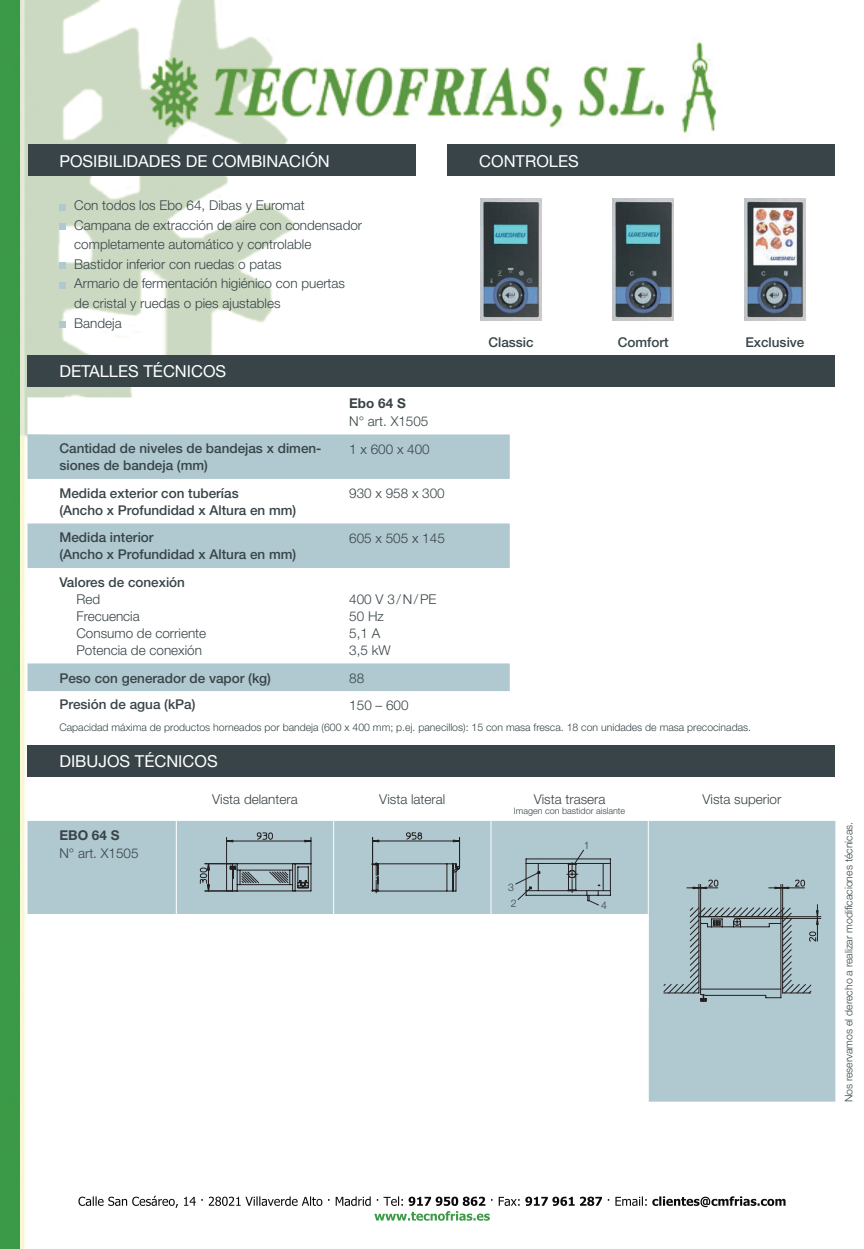
<style>
.page{position:relative;width:864px;height:1249px;background:#fff}
.page>*{position:absolute;margin:0;border:0;box-sizing:border-box;transform-origin:0 0}
.t1{font:16.5px "Helvetica Neue";color:#fff}
.t2{font:300 13.5px/17px "Helvetica Neue";color:#384448}
.t3{font:500 13.5px/17px "Helvetica Neue";color:#384448}
.t4{font:700 13.5px "Helvetica Neue";color:#384448}
.t5{font:300 10.5px "Helvetica Neue";color:#384448}
.t6{font:300 9px "Helvetica Neue";color:#384448}
</style>
<div class="page">
<img style="left:19px;top:0;width:817px;height:1248px">
<div style="left:0;top:0;width:19px;height:1248px;background:#3b9947"></div>
<img style="left:93px;top:1195px;width:649px;height:10px">
<div style="left:28px;top:745px;width:807px;height:32px;background:#384448"></div>
<div style="left:28px;top:821px;width:807px;height:280px;background:#b0c8d0"></div>
<hr style="left:176px;top:821px;width:1px;height:93px;background:#fff">
<hr style="left:333px;top:821px;width:1px;height:93px;background:#fff">
<hr style="left:491px;top:821px;width:1px;height:93px;background:#fff">
<hr style="left:648px;top:821px;width:1px;height:93px;background:#fff">
<hr style="left:648px;top:914px;width:1px;height:94px;background:#fff">
<hr style="left:648px;top:1008px;width:1px;height:93px;background:#fff">
<hr style="left:699px;top:916px;width:122px;height:1px;background:#231f20">
<hr style="left:735px;top:918px;width:86px;height:1px;background:#231f20">
<svg style="left:663px;top:879px;width:155px;height:122px;background:#a1b6be"></svg>
<svg style="left:28px;top:397px;width:482px;height:82px"></svg>
<svg style="left:28px;top:479px;width:482px;height:239px"></svg>
<svg style="left:28px;top:523px;width:482px;height:168px"></svg>
<div style="left:28px;top:355px;width:807px;height:32px;background:#384448"></div>
<img style="left:481px;top:199px;width:60px;height:121px">
<img style="left:613px;top:199px;width:61px;height:121px">
<img style="left:745px;top:199px;width:60px;height:121px">
<div style="left:447px;top:144px;width:388px;height:32px;background:#384448"></div>
<div style="left:59px;top:204px;width:7px;height:6px;background:#b0c8d0"></div>
<div style="left:59px;top:223px;width:7px;height:7px;background:#b0c8d0"></div>
<div style="left:59px;top:262px;width:7px;height:7px;background:#b0c8d0"></div>
<div style="left:59px;top:282px;width:7px;height:6px;background:#b0c8d0"></div>
<div style="left:59px;top:321px;width:7px;height:6px;background:#b0c8d0"></div>
<div style="left:28px;top:144px;width:388px;height:32px;background:#384448"></div>
<svg style="left:515px;top:849px;width:96px;height:57px;background:#9eb2b9"></svg>
<svg style="left:200px;top:832px;width:112px;height:59px;background:#98abb2"></svg>
<svg style="left:371px;top:832px;width:89px;height:61px;background:#9fb4bb"></svg>
<div style="left:28px;top:914px;width:620px;height:224px;background:#fff"></div>
<p class="t1" style="left:59px;top:151px;width:272px">POSIBILIDADES DE COMBINACIÓN</p>
<p class="t2" style="left:74px;top:196px;width:289px;line-height:19.5px">Con todos los Ebo 64, Dibas y Euromat Campana de extracción de aire con condensador completamente automático y controlable Bastidor inferior con ruedas o patas<br>Armario de fermentación higiénico con puertas de cristal y ruedas o pies ajustables<br>Bandeja</p>
<p class="t1" style="left:59px;top:361px;width:168px">DETALLES TÉCNICOS</p>
<p class="t4" style="left:349px;top:395px;width:58px">Ebo 64 S</p>
<p class="t2" style="left:349px;top:412px;width:81px">N° art. X1505</p>
<p class="t3" style="left:59px;top:440px;width:264px">Cantidad de niveles de bandejas x dimen&shy;siones de bandeja (mm)</p>
<p class="t2" style="left:349px;top:440px;width:82px">1 x 600 x 400</p>
<p class="t3" style="left:59px;top:484px;width:238px">Medida exterior con tuberías<br>(Ancho x Profundidad x Altura en mm)</p>
<p class="t2" style="left:349px;top:484px;width:97px">930 x 958 x 300</p>
<p class="t3" style="left:59px;top:529px;width:238px">Medida interior<br>(Ancho x Profundidad x Altura en mm)</p>
<p class="t2" style="left:349px;top:529px;width:97px">605 x 505 x 145</p>
<p class="t3" style="left:59px;top:573px;width:127px">Valores de conexión</p>
<p class="t2" style="left:76px;top:590px;width:131px">Red<br>Frecuencia<br>Consumo de corriente<br>Potencia de conexión</p>
<p class="t2" style="left:349px;top:590px;width:89px">400 V 3/N/PE<br>50 Hz<br>5,1 A<br>3,5 kW</p>
<p class="t3" style="left:59px;top:669px;width:213px">Peso con generador de vapor (kg)</p>
<p class="t2" style="left:349px;top:669px;width:17px">88</p>
<p class="t3" style="left:59px;top:695px;width:138px">Presión de agua (kPa)</p>
<p class="t2" style="left:349px;top:696px;width:61px">150 – 600</p>
<p class="t1" style="left:479px;top:151px;width:101px">CONTROLES</p>
<p class="t3" style="left:488px;top:333px;width:47px">Classic</p>
<p class="t3" style="left:618px;top:333px;width:53px">Comfort</p>
<p class="t3" style="left:745px;top:333px;width:61px">Exclusive</p>
<p class="t5" style="left:59px;top:721px;width:693px">Capacidad máxima de productos horneados por bandeja (600 x 400 mm; p.ej. panecillos): 15 con masa fresca. 18 con unidades de masa precocinadas.</p>
<p class="t1" style="left:59px;top:751px;width:160px">DIBUJOS TÉCNICOS</p>
<p class="t2" style="left:212px;top:790px;width:87px">Vista delantera</p>
<p class="t2" style="left:379px;top:790px;width:68px">Vista lateral</p>
<p class="t2" style="left:534px;top:790px;width:73px">Vista trasera</p>
<p class="t2" style="left:702px;top:790px;width:80px">Vista superior</p>
<p class="t4" style="left:59px;top:826px;width:62px">EBO 64 S</p>
<p class="t2" style="left:59px;top:844px;width:81px">N° art. X1505</p>
<p class="t6" style="left:514px;top:805px;width:113px">Imagen con bastidor aislante</p>
<p class="t5" style="left:584px;top:838px;width:7px">1</p>
<p class="t5" style="left:508px;top:880px;width:7px">3</p>
<p class="t5" style="left:511px;top:897px;width:7px">2</p>
<p class="t5" style="left:601px;top:899px;width:7px">4</p>
<p class="t5" style="left:842px;top:1102px;width:282px;rotate:-90deg">Nos reservamos el derecho a realizar modificaciones técnicas.</p>
</div>
